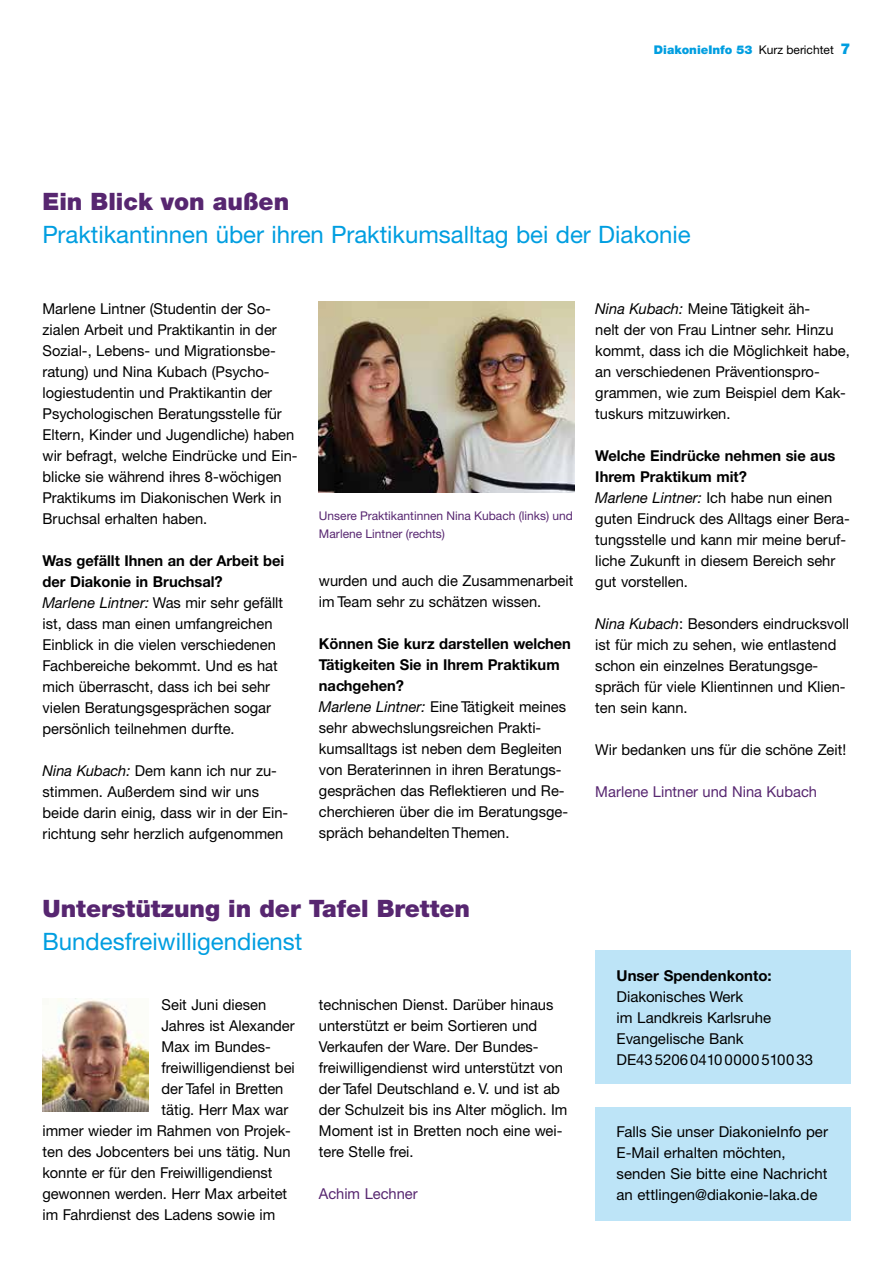
<style>
.page{position:relative;width:893px;height:1263px;background:#fff}
.page>*{position:absolute;margin:0;border:0;box-sizing:border-box;transform-origin:0 0}
.t1{font:24px "Helvetica Neue CE";color:#009ee0}
.t2{font:900 24px "Helvetica Neue";color:#572670}
.t3{font:15px/21px "Helvetica Neue CE";color:#000}
.t4{font:15px "Helvetica Neue CE";color:#572670}
.t5{font:700 15px "Helvetica Neue CE";color:#000}
.t6{font:12px/18px "Helvetica Neue CE";color:#572670}
.t7{font:900 12px "Helvetica Neue";color:#009ee0}
.s1{font-weight:400;color:#000}
.s2{font-size:15px}
.s3{font-weight:700}
.s4{font-style:italic}
</style>
<div class="page">
<img style="left:319px;top:302px;width:255px;height:190px">
<img style="left:43px;top:998px;width:106px;height:114px">
<div style="left:595px;top:1107px;width:255px;height:113px;background:#bde4f7"></div>
<div style="left:595px;top:950px;width:255px;height:134px;background:#bde4f7"></div>
<p class="t7" style="left:654px;top:43px;width:198px">DiakonieInfo 53 <span class="s1">Kurz berichtet</span> <span class="s2">7</span></p>
<h1 class="t2" style="left:43px;top:187px;width:248px">Ein Blick von außen</h1>
<h1 class="t1" style="left:43px;top:220px;width:650px">Praktikantinnen über ihren Praktikumsalltag bei der Diakonie</h1>
<p class="t3" style="left:43px;top:298px;width:257px">Marlene Lintner (Studentin der So&shy;zialen Arbeit und Praktikantin in der Sozial-, Lebens- und Migrationsbe&shy;ratung) und Nina Kubach (Psycho&shy;logiestudentin und Praktikantin der Psychologischen Beratungsstelle für Eltern, Kinder und Jugendliche) haben wir befragt, welche Eindrücke und Ein&shy;blicke sie während ihres 8-wöchigen Praktikums im Diakonischen Werk in Bruchsal erhalten haben.</p>
<p class="t3" style="left:43px;top:550px;width:243px"><span class="s3">Was gefällt Ihnen an der Arbeit bei der Diakonie in Bruchsal?<br></span><span class="s4">Marlene Lintner:</span> Was mir sehr gefällt ist, dass man einen umfangreichen Einblick in die vielen verschiedenen Fachbereiche bekommt. Und es hat mich überrascht, dass ich bei sehr vielen Beratungsgesprächen sogar persönlich teilnehmen durfte.</p>
<p class="t3" style="left:43px;top:760px;width:247px"><span class="s4">Nina Kubach:</span> Dem kann ich nur zu&shy;stimmen. Außerdem sind wir uns beide darin einig, dass wir in der Ein&shy;richtung sehr herzlich aufgenommen</p>
<p class="t6" style="left:319px;top:506px;width:255px">Unsere Praktikantinnen Nina Kubach (links) und<br>Marlene Lintner (rechts)</p>
<p class="t3" style="left:319px;top:570px;width:256px">wurden und auch die Zusammenarbeit im Team sehr zu schätzen wissen.</p>
<p class="t3" style="left:319px;top:633px;width:254px"><span class="s3">Können Sie kurz darstellen welchen Tätigkeiten Sie in Ihrem Praktikum nachgehen?<br></span><span class="s4">Marlene Lintner:</span> Eine Tätigkeit meines sehr abwechslungsreichen Prakti&shy;kumsalltags ist neben dem Begleiten von Beraterinnen in ihren Beratungs&shy;gesprächen das Reflektieren und Re&shy;cherchieren über die im Beratungsge&shy;spräch behandelten Themen.</p>
<p class="t3" style="left:595px;top:298px;width:256px"><span class="s4">Nina Kubach:</span> Meine Tätigkeit äh-<br>nelt der von Frau Lintner sehr. Hinzu kommt, dass ich die Möglichkeit habe, an verschiedenen Präventionspro&shy;grammen, wie zum Beispiel dem Kak&shy;tuskurs mitzuwirken.</p>
<p class="t3" style="left:595px;top:445px;width:256px"><span class="s3">Welche Eindrücke nehmen sie aus<br>Ihrem Praktikum mit?<br></span><span class="s4">Marlene Lintner:</span> Ich habe nun einen guten Eindruck des Alltags einer Bera&shy;tungsstelle und kann mir meine beruf&shy;liche Zukunft in diesem Bereich sehr gut vorstellen.</p>
<p class="t3" style="left:595px;top:613px;width:255px"><span class="s4">Nina Kubach</span>: Besonders eindrucksvoll ist für mich zu sehen, wie entlastend schon ein einzelnes Beratungsge&shy;spräch für viele Klientinnen und Klien&shy;ten sein kann.</p>
<p class="t3" style="left:595px;top:739px;width:252px">Wir bedanken uns für die schöne Zeit!</p>
<p class="t4" style="left:595px;top:782px;width:223px">Marlene Lintner und Nina Kubach</p>
<h1 class="t2" style="left:43px;top:894px;width:429px">Unterstützung in der Tafel Bretten</h1>
<h1 class="t1" style="left:43px;top:927px;width:261px">Bundesfreiwilligendienst</h1>
<p class="t3" style="left:162px;top:994px;width:106px">Seit Juni diesen</p>
<p class="t3" style="left:162px;top:1015px;width:135px">Jahres ist Alexander</p>
<p class="t3" style="left:162px;top:1036px;width:109px">Max im Bundes-</p>
<p class="t3" style="left:162px;top:1057px;width:135px">freiwilligendienst bei</p>
<p class="t3" style="left:162px;top:1078px;width:123px">der Tafel in Bretten</p>
<p class="t3" style="left:162px;top:1099px;width:128px">tätig. Herr Max war</p>
<p class="t3" style="left:43px;top:1120px;width:250px">immer wieder im Rahmen von Projek-</p>
<p class="t3" style="left:43px;top:1141px;width:250px">ten des Jobcenters bei uns tätig. Nun</p>
<p class="t3" style="left:43px;top:1162px;width:232px">konnte er für den Freiwilligendienst</p>
<p class="t3" style="left:43px;top:1183px;width:246px">gewonnen werden. Herr Max arbeitet</p>
<p class="t3" style="left:43px;top:1204px;width:234px">im Fahrdienst des Ladens sowie im</p>
<p class="t3" style="left:319px;top:994px;width:250px">technischen Dienst. Darüber hinaus unterstützt er beim Sortieren und Verkaufen der Ware. Der Bundes&shy;freiwilligendienst wird unterstützt von der Tafel Deutschland e. V. und ist ab der Schulzeit bis ins Alter möglich. Im Moment ist in Bretten noch eine wei&shy;tere Stelle frei.</p>
<p class="t4" style="left:319px;top:1184px;width:100px">Achim Lechner</p>
<p class="t5" style="left:617px;top:966px;width:157px">Unser Spendenkonto:</p>
<p class="t3" style="left:617px;top:986px;width:198px">Diakonisches Werk<br>im Landkreis Karlsruhe<br>Evangelische Bank<br>DE43520604100000510033</p>
<p class="t3" style="left:617px;top:1121px;width:213px">Falls Sie unser DiakonieInfo per<br>E-Mail erhalten möchten, senden Sie bitte eine Nachricht an ettlingen@diakonie-laka.de</p>
</div>
